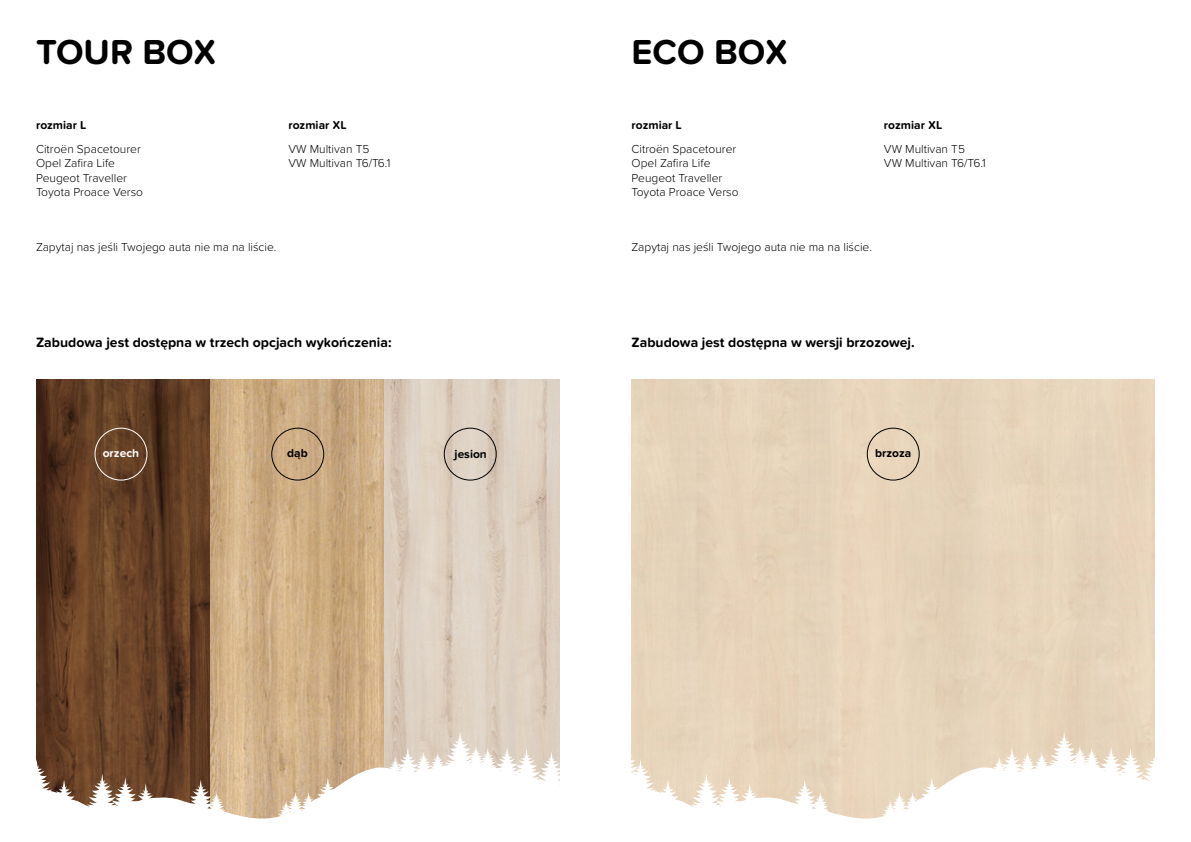
<style>
.page{position:relative;width:1191px;height:842px;background:#fff}
.page>*{position:absolute;margin:0;border:0;box-sizing:border-box;transform-origin:0 0}
.t1{font:700 36px "Proxima Nova Soft";color:#000}
.t2{font:700 14px "Proxima Nova Soft";color:#000}
.t3{font:300 12px/14.4px "Proxima Soft";color:#000}
.t4{font:700 12px "Proxima Nova Soft";color:#000}
.t5{font:700 12px "Proxima Nova Soft";color:#fff}
</style>
<div class="page">
<img style="left:36px;top:379px;width:349px;height:352px">
<img style="left:385px;top:379px;width:174px;height:352px">
<svg style="left:36px;top:731px;width:524px;height:88px"></svg>
<div style="left:94px;top:428px;width:53px;height:53px;border:1px solid #fff;border-radius:50%"></div>
<div style="left:444px;top:428px;width:53px;height:53px;border:1px solid #000;border-radius:50%"></div>
<div style="left:271px;top:428px;width:53px;height:53px;border:1px solid #000;border-radius:50%"></div>
<div style="left:631px;top:379px;width:524px;height:352px;background:#e7d3bb"></div>
<svg style="left:631px;top:731px;width:524px;height:88px;fill:#ead7be"></svg>
<div style="left:866px;top:428px;width:53px;height:53px;border:1px solid #000;border-radius:50%"></div>
<h1 class="t1" style="left:36px;top:31px;width:182px">TOUR BOX</h1>
<h1 class="t1" style="left:631px;top:31px;width:158px">ECO BOX</h1>
<p class="t4" style="left:36px;top:118px;width:52px">rozmiar L</p>
<p class="t4" style="left:288px;top:118px;width:60px">rozmiar XL</p>
<p class="t4" style="left:631px;top:118px;width:52px">rozmiar L</p>
<p class="t4" style="left:884px;top:118px;width:60px">rozmiar XL</p>
<p class="t3" style="left:36px;top:141px;width:109px">Citroën Spacetourer<br>Opel Zafira Life<br>Peugeot Traveller<br>Toyota Proace Verso</p>
<p class="t3" style="left:288px;top:141px;width:104px">VW Multivan T5<br>VW Multivan T6/T6.1</p>
<p class="t3" style="left:631px;top:141px;width:109px">Citroën Spacetourer<br>Opel Zafira Life<br>Peugeot Traveller<br>Toyota Proace Verso</p>
<p class="t3" style="left:884px;top:141px;width:104px">VW Multivan T5<br>VW Multivan T6/T6.1</p>
<p class="t3" style="left:36px;top:239px;width:242px">Zapytaj nas jeśli Twojego auta nie ma na liście.</p>
<p class="t3" style="left:631px;top:239px;width:242px">Zapytaj nas jeśli Twojego auta nie ma na liście.</p>
<p class="t2" style="left:36px;top:335px;width:357px">Zabudowa jest dostępna w trzech opcjach wykończenia:</p>
<p class="t2" style="left:631px;top:335px;width:285px">Zabudowa jest dostępna w wersji brzozowej.</p>
<p class="t5" style="left:103px;top:446px;width:38px">orzech</p>
<p class="t4" style="left:287px;top:446px;width:22px">dąb</p>
<p class="t4" style="left:454px;top:447px;width:34px">jesion</p>
<p class="t4" style="left:875px;top:446px;width:38px">brzoza</p>
</div>
